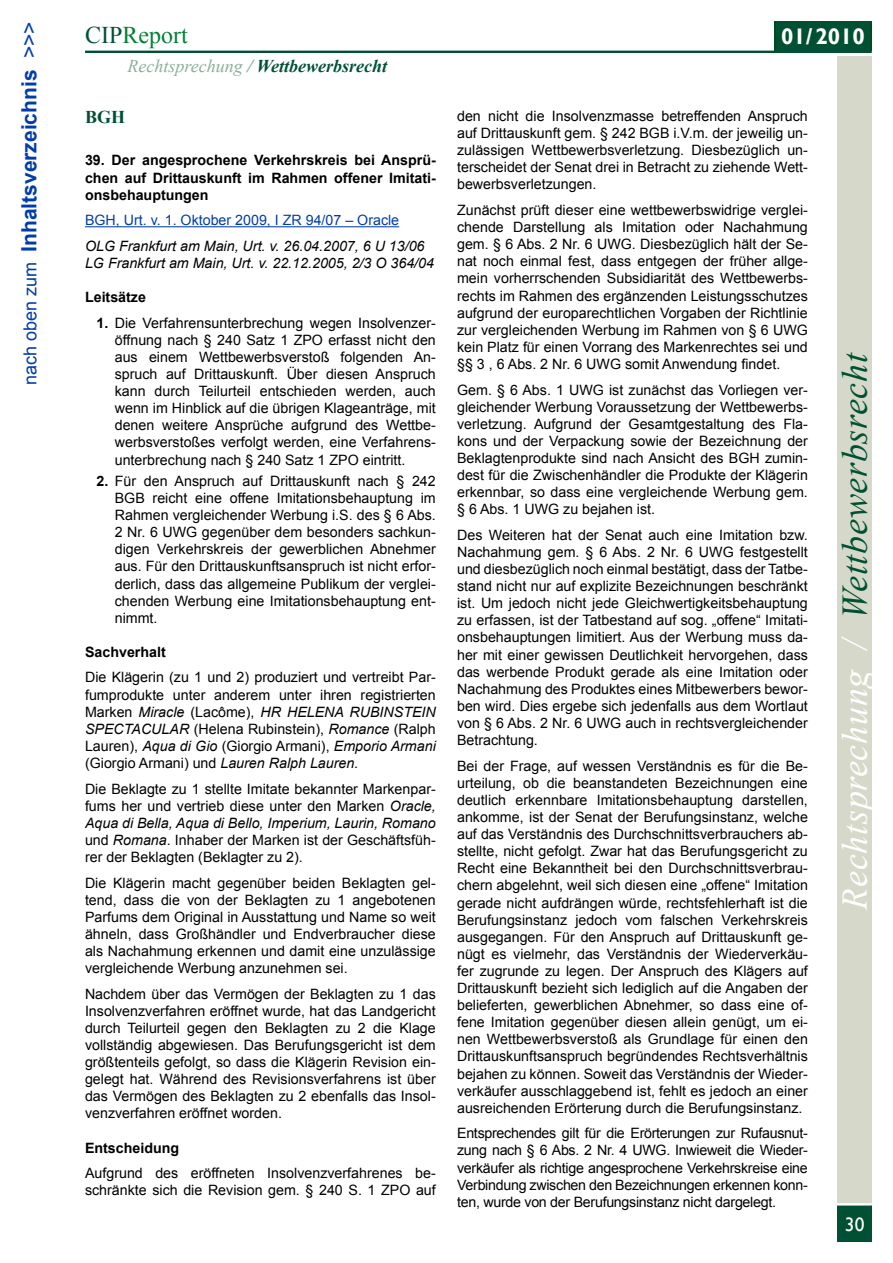
<style>
.page{position:relative;width:893px;height:1263px;background:#fff}
.page>*{position:absolute;margin:0;border:0;box-sizing:border-box;transform-origin:0 0}
.t1{font:italic 36px "Times New Roman";letter-spacing:.02em;color:#005133}
.t2{font:24px "Times New Roman";color:#008035}
.t3{font:700 22.5px "Gill Sans";color:#fff}
.t4{font:700 21px "Arial";color:#003da9}
.t5{font:19.5px "Gill Sans";color:#fff}
.t6{font:italic 700 18px "Times New Roman";color:#005133}
.t7{font:700 18px "Times New Roman";color:#005133}
.t8{font:14.25px/17.1px "Arial";color:#000;text-align:justify}
.t9{font:700 14.25px/17.1px "Arial";color:#000;text-align:justify}
.t10{font:italic 14.25px/17.1px "Arial";color:#000}
.t11{font:14.25px "Arial";color:#003da9}
.s1{font-weight:400;font-size:18px}
.s2{font-weight:400}
.s3{color:#005133}
.s4{font-weight:400;color:#8bae9c}
.s5{color:#8bae9c}
.s6{font-weight:700}
.s7{font-style:italic}
.s8{color:#fff}
</style>
<div class="page">
<div style="left:838px;top:56px;width:34px;height:1147px;background:#d6d9ca"></div>
<div style="left:774px;top:21px;width:98px;height:30px;background:#004a20"></div>
<div style="left:838px;top:1205px;width:34px;height:37px;background:#005133"></div>
<div style="left:776px;top:21px;width:94px;height:30px;background:#005133"></div>
<hr style="left:85px;top:51px;width:787px;height:2px;background:#005133">
<hr style="left:85px;top:226px;width:314px;height:1px;background:#003da9">
<h3 class="t4" style="left:15px;top:385px;width:365px;rotate:-90deg"><span class="s1">nach oben zum</span> Inhaltsverzeichnis <span class="s2">&gt;&gt;&gt;</span></h3>
<h2 class="t2" style="left:85px;top:19px;width:104px"><span class="s3">CIP</span>Report</h2>
<p class="t6" style="left:128px;top:53px;width:261px"><span class="s4">Rechtsprechung</span> <span class="s5">/</span> Wettbewerbsrecht</p>
<p class="t7" style="left:85px;top:104px;width:42px">BGH</p>
<p class="t9" style="left:85px;top:152px;width:352px">39. Der angesprochene Verkehrskreis bei Ansprü&shy;chen auf Drittauskunft im Rahmen offener Imitati&shy;onsbehauptungen</p>
<p class="t11" style="left:85px;top:211px;width:316px">BGH, Urt. v. 1. Oktober 2009, I ZR 94/07 – Oracle</p>
<p class="t10" style="left:85px;top:238px;width:351px">OLG Frankfurt am Main, Urt. v. 26.04.2007, 6 U 13/06<br>LG Frankfurt am Main, Urt. v. 22.12.2005, 2/3 O 364/04</p>
<p class="t9" style="left:85px;top:289px;width:62px">Leitsätze</p>
<p class="t8" style="left:115px;top:314px;width:323px;text-indent:-18px"><span class="s6">1.</span> Die Verfahrensunterbrechung wegen Insolvenzer&shy;öffnung nach § 240 Satz 1 ZPO erfasst nicht den aus einem Wettbewerbsverstoß folgenden An&shy;spruch auf Drittauskunft. Über diesen Anspruch kann durch Teilurteil entschieden werden, auch wenn im Hinblick auf die übrigen Klageanträge, mit denen weitere Ansprüche aufgrund des Wettbe&shy;werbsverstoßes verfolgt werden, eine Verfahrens&shy;unterbrechung nach § 240 Satz 1 ZPO eintritt.</p>
<p class="t8" style="left:115px;top:472px;width:323px;text-indent:-18px"><span class="s6">2.</span> Für den Anspruch auf Drittauskunft nach § 242<br>BGB reicht eine offene Imitationsbehauptung im Rahmen vergleichender Werbung i.S. des § 6 Abs.<br>2 Nr. 6 UWG gegenüber dem besonders sachkun&shy;digen Verkehrskreis der gewerblichen Abnehmer aus. Für den Drittauskunftsanspruch ist nicht erfor&shy;derlich, dass das allgemeine Publikum der verglei&shy;chenden Werbung eine Imitationsbehauptung ent&shy;nimmt.</p>
<p class="t9" style="left:85px;top:644px;width:82px">Sachverhalt</p>
<p class="t8" style="left:85px;top:669px;width:352px">Die Klägerin (zu 1 und 2) produziert und vertreibt Par&shy;fumprodukte unter anderem unter ihren registrierten Marken <span class="s7">Miracle</span> (Lacôme), <span class="s7">HR HELENA RUBINSTEIN SPECTACULAR</span> (Helena Rubinstein), <span class="s7">Romance</span> (Ralph Lauren), <span class="s7">Aqua di Gio</span> (Giorgio Armani), <span class="s7">Emporio Armani </span>(Giorgio Armani) und <span class="s7">Lauren Ralph Lauren.</span></p>
<p class="t8" style="left:85px;top:780px;width:352px">Die Beklagte zu 1 stellte Imitate bekannter Markenpar&shy;fums her und vertrieb diese unter den Marken <span class="s7">Oracle, Aqua di Bella, Aqua di Bello, Imperium, Laurin, Romano </span>und <span class="s7">Romana</span>. Inhaber der Marken ist der Geschäftsfüh&shy;rer der Beklagten (Beklagter zu 2).</p>
<p class="t8" style="left:85px;top:874px;width:352px">Die Klägerin macht gegenüber beiden Beklagten gel&shy;tend, dass die von der Beklagten zu 1 angebotenen Parfums dem Original in Ausstattung und Name so weit ähneln, dass Großhändler und Endverbraucher diese als Nachahmung erkennen und damit eine unzulässige vergleichende Werbung anzunehmen sei.</p>
<p class="t8" style="left:85px;top:985px;width:352px">Nachdem über das Vermögen der Beklagten zu 1 das Insolvenzverfahren eröffnet wurde, hat das Landgericht durch Teilurteil gegen den Beklagten zu 2 die Klage vollständig abgewiesen. Das Berufungsgericht ist dem größtenteils gefolgt, so dass die Klägerin Revision ein&shy;gelegt hat. Während des Revisionsverfahrens ist über das Vermögen des Beklagten zu 2 ebenfalls das Insol&shy;venzverfahren eröffnet worden.</p>
<p class="t9" style="left:85px;top:1139px;width:96px">Entscheidung</p>
<p class="t8" style="left:85px;top:1165px;width:352px">Aufgrund des eröffneten Insolvenzverfahrenes be&shy;schränkte sich die Revision gem. § 240 S. 1 ZPO auf</p>
<h3 class="t3" style="left:781px;top:23px;width:85px">01/ 2010</h3>
<p class="t8" style="left:457px;top:108px;width:352px">den nicht die Insolvenzmasse betreffenden Anspruch auf Drittauskunft gem. § 242 BGB i.V.m. der jeweilig un&shy;zulässigen Wettbewerbsverletzung. Diesbezüglich un&shy;terscheidet der Senat drei in Betracht zu ziehende Wett&shy;bewerbsverletzungen.</p>
<p class="t8" style="left:457px;top:202px;width:352px">Zunächst prüft dieser eine wettbewerbswidrige verglei&shy;chende Darstellung als Imitation oder Nachahmung gem. § 6 Abs. 2 Nr. 6 UWG. Diesbezüglich hält der Se&shy;nat noch einmal fest, dass entgegen der früher allge&shy;mein vorherrschenden Subsidiarität des Wettbewerbs&shy;rechts im Rahmen des ergänzenden Leistungsschutzes aufgrund der europarechtlichen Vorgaben der Richtlinie zur vergleichenden Werbung im Rahmen von § 6 UWG kein Platz für einen Vorrang des Markenrechtes sei und §§ 3 , 6 Abs. 2 Nr. 6 UWG somit Anwendung findet.</p>
<p class="t8" style="left:457px;top:381px;width:352px">Gem. § 6 Abs. 1 UWG ist zunächst das Vorliegen ver&shy;gleichender Werbung Voraussetzung der Wettbewerbs&shy;verletzung. Aufgrund der Gesamtgestaltung des Fla&shy;kons und der Verpackung sowie der Bezeichnung der Beklagtenprodukte sind nach Ansicht des BGH zumin&shy;dest für die Zwischenhändler die Produkte der Klägerin erkennbar, so dass eine vergleichende Werbung gem. § 6 Abs. 1 UWG zu bejahen ist.</p>
<p class="t8" style="left:457px;top:526px;width:352px">Des Weiteren hat der Senat auch eine Imitation bzw.<br>Nachahmung gem. § 6 Abs. 2 Nr. 6 UWG festgestellt und diesbezüglich noch einmal bestätigt, dass der Tatbe&shy;stand nicht nur auf explizite Bezeichnungen beschränkt ist. Um jedoch nicht jede Gleichwertigkeitsbehauptung zu erfassen, ist der Tatbestand auf sog. „offene“ Imitati&shy;onsbehauptungen limitiert. Aus der Werbung muss da&shy;her mit einer gewissen Deutlichkeit hervorgehen, dass das werbende Produkt gerade als eine Imitation oder Nachahmung des Produktes eines Mitbewerbers bewor&shy;ben wird. Dies ergebe sich jedenfalls aus dem Wortlaut von § 6 Abs. 2 Nr. 6 UWG auch in rechtsvergleichender Betrachtung.</p>
<p class="t8" style="left:457px;top:757px;width:352px">Bei der Frage, auf wessen Verständnis es für die Be&shy;urteilung, ob die beanstandeten Bezeichnungen eine deutlich erkennbare Imitationsbehauptung darstellen, ankomme, ist der Senat der Berufungsinstanz, welche auf das Verständnis des Durchschnittsverbrauchers ab&shy;stellte, nicht gefolgt. Zwar hat das Berufungsgericht zu Recht eine Bekanntheit bei den Durchschnittsverbrau&shy;chern abgelehnt, weil sich diesen eine „offene“ Imitation gerade nicht aufdrängen würde, rechtsfehlerhaft ist die Berufungsinstanz jedoch vom falschen Verkehrskreis ausgegangen. Für den Anspruch auf Drittauskunft ge&shy;nügt es vielmehr, das Verständnis der Wiederverkäu&shy;fer zugrunde zu legen. Der Anspruch des Klägers auf Drittauskunft bezieht sich lediglich auf die Angaben der belieferten, gewerblichen Abnehmer, so dass eine of&shy;fene Imitation gegenüber diesen allein genügt, um ei&shy;nen Wettbewerbsverstoß als Grundlage für einen den Drittauskunftsanspruch begründendes Rechtsverhältnis bejahen zu können. Soweit das Verständnis der Wieder&shy;verkäufer ausschlaggebend ist, fehlt es jedoch an einer ausreichenden Erörterung durch die Berufungsinstanz.</p>
<p class="t8" style="left:457px;top:1125px;width:352px">Entsprechendes gilt für die Erörterungen zur Rufausnut&shy;zung nach § 6 Abs. 2 Nr. 4 UWG. Inwieweit die Wieder&shy;verkäufer als richtige angesprochene Verkehrskreise eine Verbindung zwischen den Bezeichnungen erkennen konn&shy;ten, wurde von der Berufungsinstanz nicht dargelegt.</p>
<h1 class="t1" style="left:830px;top:910px;width:559px;rotate:-90deg"><span class="s8">Rechtsprechung /</span> Wettbewerbsrecht</h1>
<h3 class="t5" style="left:845px;top:1213px;width:21px">30</h3>
</div>
